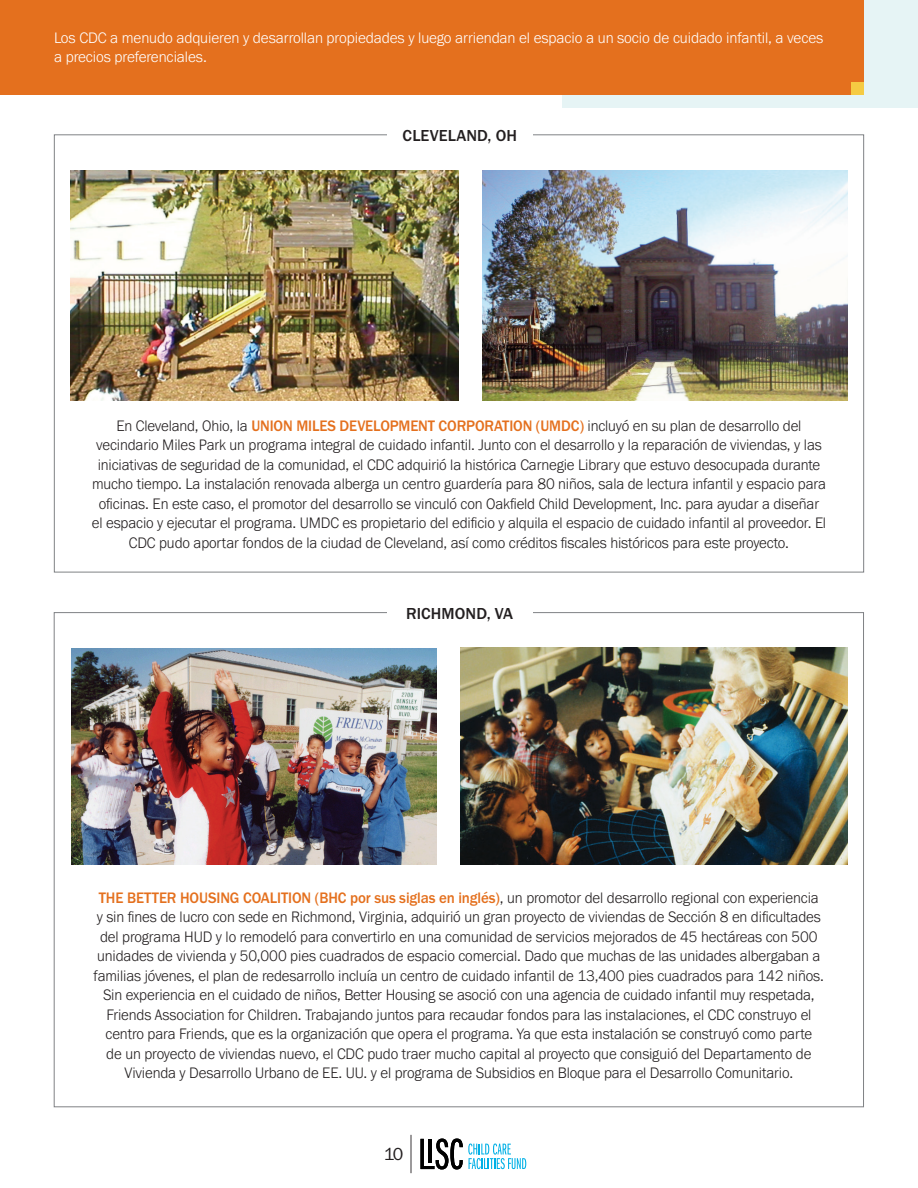
<style>
.page{position:relative;width:918px;height:1188px;background:#fff}
.page>*{position:absolute;margin:0;border:0;box-sizing:border-box;transform-origin:0 0}
.t1{font:18px "Franklin Gothic URW Boo";color:#231f20}
.table_head{font:500 16.5px "Franklin Gothic URW";letter-spacing:.005em;color:#231f20}
.Body_text{font:300 15.75px/19.5px "Franklin Gothic URW";letter-spacing:-.01em;color:#231f20;text-align:center;scale:.95 1}
.Body_text-2{font:300 15.75px/18.9px "Franklin Gothic URW";letter-spacing:-.005em;color:#fff}
.s1{font-weight:500;color:#e4701e}
</style>
<div class="page">
<svg style="left:420px;top:1139px;width:106px;height:30px"></svg>
<hr style="left:411px;top:1135px;width:1px;height:38px;background:#231f20">
<div style="left:562px;top:0;width:356px;height:108px;background:#e6f4f5"></div>
<img style="left:70px;top:170px;width:389px;height:230px">
<img style="left:482px;top:170px;width:366px;height:231px">
<div style="left:0;top:0;width:864px;height:94px;background:#e4701e"></div>
<img style="left:71px;top:649px;width:365px;height:216px">
<img style="left:460px;top:648px;width:388px;height:217px">
<div style="left:851px;top:82px;width:13px;height:12px;background:#f5cb43"></div>
<p class="Body_text-2" style="left:54px;top:28px;width:771px">Los CDC a menudo adquieren y desarrollan propiedades y luego arriendan el espacio a un socio de cuidado infantil, a veces a precios preferenciales.</p>
<p class="table_head" style="left:403px;top:125px;width:116px">CLEVELAND, OH</p>
<p class="Body_text" style="left:92px;top:415px;width:774px">En Cleveland, Ohio, la <span class="s1">UNION MILES DEVELOPMENT CORPORATION (UMDC)</span> incluyó en su plan de desarrollo del vecindario Miles Park un programa integral de cuidado infantil. Junto con el desarrollo y la reparación de viviendas, y las iniciativas de seguridad de la comunidad, el CDC adquirió la histórica Carnegie Library que estuvo desocupada durante mucho tiempo. La instalación renovada alberga un centro guardería para 80 niños, sala de lectura infantil y espacio para oficinas. En este caso, el promotor del desarrollo se vinculó con Oakfield Child Development, Inc. para ayudar a diseñar el espacio y ejecutar el programa. UMDC es propietario del edificio y alquila el espacio de cuidado infantil al proveedor. El CDC pudo aportar fondos de la ciudad de Cleveland, así como créditos fiscales históricos para este proyecto.</p>
<p class="table_head" style="left:406px;top:603px;width:109px">RICHMOND, VA</p>
<p class="Body_text" style="left:94px;top:888px;width:770px"><span class="s1">THE BETTER HOUSING COALITION (BHC por sus siglas en inglés)</span>, un promotor del desarrollo regional con experiencia<br>y sin fines de lucro con sede en Richmond, Virginia, adquirió un gran proyecto de viviendas de Sección 8 en dificultades del programa HUD y lo remodeló para convertirlo en una comunidad de servicios mejorados de 45 hectáreas con 500 unidades de vivienda y 50,000 pies cuadrados de espacio comercial. Dado que muchas de las unidades albergaban a familias jóvenes, el plan de redesarrollo incluía un centro de cuidado infantil de 13,400 pies cuadrados para 142 niños.<br>Sin experiencia en el cuidado de niños, Better Housing se asoció con una agencia de cuidado infantil muy respetada, Friends Association for Children. Trabajando juntos para recaudar fondos para las instalaciones, el CDC construyo el centro para Friends, que es la organización que opera el programa. Ya que esta instalación se construyó como parte<br>de un proyecto de viviendas nuevo, el CDC pudo traer mucho capital al proyecto que consiguió del Departamento de Vivienda y Desarrollo Urbano de EE. UU. y el programa de Subsidios en Bloque para el Desarrollo Comunitario.</p>
<p class="t1" style="left:384px;top:1143px;width:21px">10</p>
</div>
